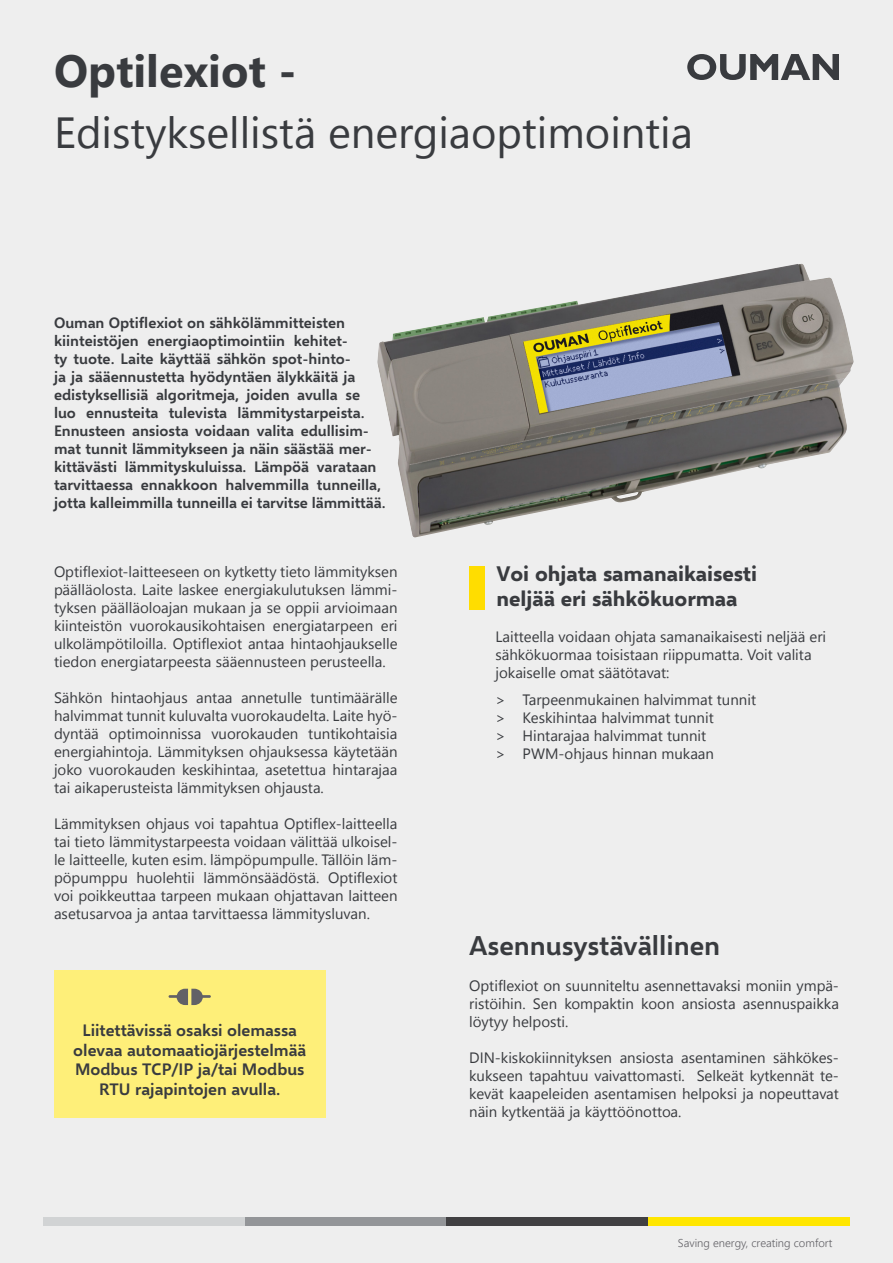
<style>
.page{position:relative;width:893px;height:1263px;background:#eee}
.page>*{position:absolute;margin:0;border:0;box-sizing:border-box;transform-origin:0 0}
.t1{font:700 45px "Nirmala UI";color:#393b3f}
.t2{font:43.5px "Nirmala UI";color:#393b3f}
.t3{font:600 27px "Selawik";color:#393b3f}
.t4{font:700 21px/25.2px "Selawik";color:#393b3f}
.t5{font:600 16.5px/19.8px "Selawik";color:#393b3f;text-align:center}
.t6{font:15px/18px "Nirmala UI";color:#393b3f;text-align:justify}
.t7{font:600 15px/18px "Selawik";color:#393b3f}
.t8{font:300 11.4px "Nirmala UI";color:#626166}
</style>
<div class="page">
<img style="left:377px;top:264px;width:477px;height:274px">
<svg style="left:687px;top:54px;width:152px;height:26px"></svg>
<div style="left:469px;top:566px;width:16px;height:43px;background:#fd0"></div>
<div style="left:54px;top:970px;width:271px;height:147px;background:#feef79"></div>
<svg style="left:169px;top:989px;width:42px;height:16px"></svg>
<div style="left:43px;top:1217px;width:201px;height:9px;background:#d1d3d4"></div>
<div style="left:244px;top:1217px;width:202px;height:9px;background:#939598"></div>
<div style="left:446px;top:1217px;width:202px;height:9px;background:#414042"></div>
<div style="left:648px;top:1217px;width:202px;height:9px;background:#ffe600"></div>
<p class="t1" style="left:54px;top:34px;width:244px">Optilexiot -</p>
<p class="t2" style="left:54px;top:98px;width:640px">Edistyksellistä energiaoptimointia</p>
<p class="t7" style="left:54px;top:314px;width:333px">Ouman Optiflexiot on sähkölämmitteisten kiinteistöjen energiaoptimointiin kehitet-<br>ty tuote. Laite käyttää sähkön spot-hinto-<br>ja ja sääennustetta hyödyntäen älykkäitä ja edistyksellisiä algoritmeja, joiden avulla se luo ennusteita tulevista lämmitystarpeista.<br>Ennusteen ansiosta voidaan valita edullisim&shy;mat tunnit lämmitykseen ja näin säästää mer&shy;kittävästi lämmityskuluissa. Lämpöä varataan tarvittaessa ennakkoon halvemmilla tunneilla, jotta kalleimmilla tunneilla ei tarvitse lämmittää.</p>
<p class="t6" style="left:54px;top:561px;width:345px">Optiflexiot-laitteeseen on kytketty tieto lämmityksen päälläolosta. Laite laskee energiakulutuksen lämmi&shy;tyksen päälläoloajan mukaan ja se oppii arvioimaan kiinteistön vuorokausikohtaisen energiatarpeen eri ulkolämpötiloilla. Optiflexiot antaa hintaohjaukselle tiedon energiatarpeesta sääennusteen perusteella.</p>
<p class="t6" style="left:54px;top:687px;width:345px">Sähkön hintaohjaus antaa annetulle tuntimäärälle halvimmat tunnit kuluvalta vuorokaudelta. Laite hyö&shy;dyntää optimoinnissa vuorokauden tuntikohtaisia energiahintoja. Lämmityksen ohjauksessa käytetään joko vuorokauden keskihintaa, asetettua hintarajaa tai aikaperusteista lämmityksen ohjausta.</p>
<p class="t6" style="left:54px;top:813px;width:345px">Lämmityksen ohjaus voi tapahtua Optiflex-laitteella tai tieto lämmitystarpeesta voidaan välittää ulkoisel&shy;le laitteelle, kuten esim. lämpöpumpulle. Tällöin läm&shy;pöpumppu huolehtii lämmönsäädöstä. Optiflexiot voi poikkeuttaa tarpeen mukaan ohjattavan laitteen asetusarvoa ja antaa tarvittaessa lämmitysluvan.</p>
<p class="t5" style="left:73px;top:1020px;width:234px">Liitettävissä osaksi olemassa olevaa automaatiojärjestelmää<br>Modbus TCP/IP ja/tai Modbus<br>RTU rajapintojen avulla.</p>
<p class="t4" style="left:496px;top:562px;width:262px">Voi ohjata samanaikaisesti neljää eri sähkökuormaa</p>
<p class="t6" style="left:495px;top:627px;width:332px;text-align:left">Laitteella voidaan ohjata samanaikaisesti neljää eri sähkökuormaa toisistaan riippumatta. Voit valita jokaiselle omat säätötavat:</p>
<p class="t6" style="left:495px;top:690px;width:262px">&gt; Tarpeenmukainen halvimmat tunnit</p>
<p class="t6" style="left:495px;top:708px;width:220px">&gt; Keskihintaa halvimmat tunnit</p>
<p class="t6" style="left:495px;top:726px;width:212px">&gt; Hintarajaa halvimmat tunnit</p>
<p class="t6" style="left:495px;top:744px;width:220px">&gt; PWM-ohjaus hinnan mukaan</p>
<p class="t3" style="left:469px;top:929px;width:253px">Asennusystävällinen</p>
<p class="t6" style="left:469px;top:976px;width:371px">Optiflexiot on suunniteltu asennettavaksi moniin ympä&shy;ristöihin. Sen kompaktin koon ansiosta asennuspaikka löytyy helposti.</p>
<p class="t6" style="left:469px;top:1048px;width:371px">DIN-kiskokiinnityksen ansiosta asentaminen sähkökes&shy;kukseen tapahtuu vaivattomasti. Selkeät kytkennät te&shy;kevät kaapeleiden asentamisen helpoksi ja nopeuttavat näin kytkentää ja käyttöönottoa.</p>
<p class="t8" style="left:678px;top:1233px;width:156px">Saving energy, creating comfort</p>
</div>
